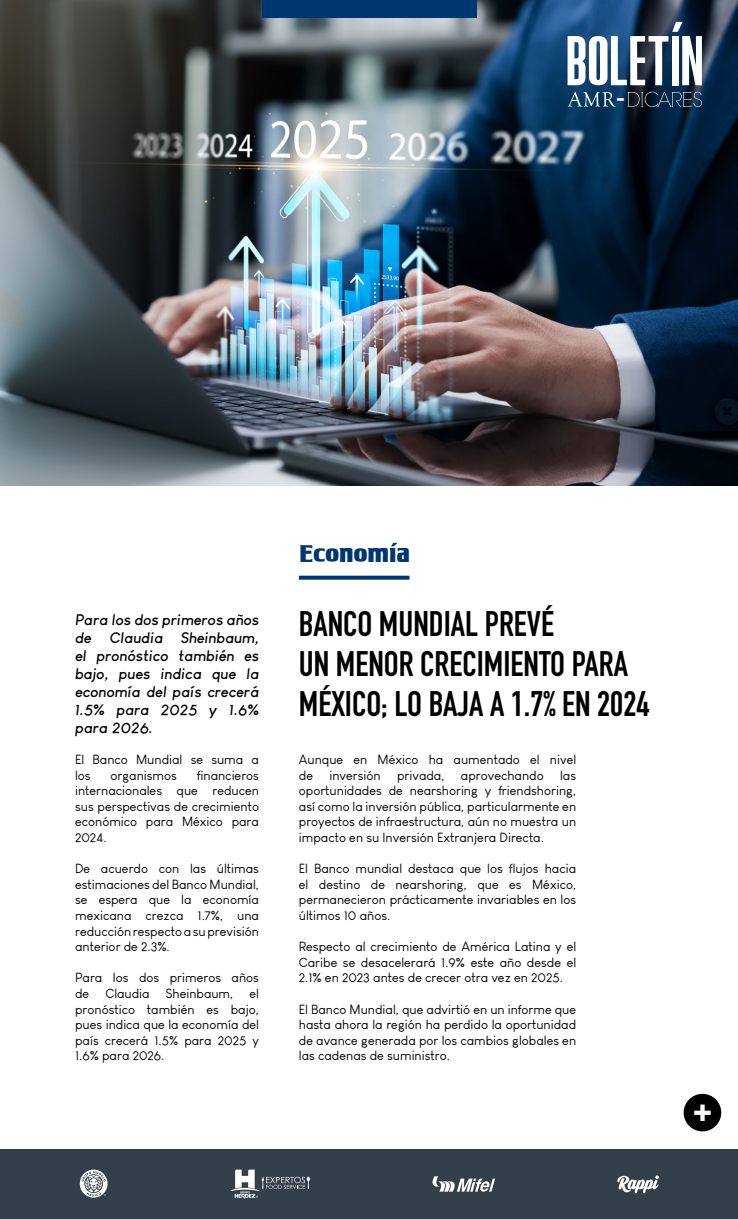
<style>
.page{position:relative;width:738px;height:1219px;background:#fff}
.page>*{position:absolute;margin:0;border:0;box-sizing:border-box;transform-origin:0 0}
.t1{font:55px "Pirrata";color:#fff}
.t2{font:700 35px/40px "DIN Condensed";color:#000}
.t3{font:30px "Tobago Poster";color:#fff}
.t4{font:25px "Tobago Poster";color:#003671}
.t5{font:23.1px "Pirrata";color:#fff}
.t6{font:italic 700 15px/18px "Louis George Cafe";letter-spacing:.01em;color:#000;text-align:justify}
.t7{font:13px/15.6px "Louis George Cafe";color:#000;text-align:justify}
</style>
<div class="page">
<img style="left:0;top:0;width:737px;height:485px">
<div style="left:0;top:1149px;width:737px;height:70px;background:#33404a"></div>
<div style="left:683px;top:1094px;width:37px;height:37px;background:#000;border-radius:50%"></div>
<svg style="left:80px;top:1170px;width:27px;height:28px"></svg>
<svg style="left:617px;top:1175px;width:41px;height:18px"></svg>
<svg style="left:230px;top:1170px;width:79px;height:28px"></svg>
<svg style="left:432px;top:1176px;width:62px;height:16px"></svg>
<svg style="left:298px;top:576px;width:111px;height:4px"></svg>
<div style="left:261px;top:0;width:215px;height:17px;background:#003671"></div>
<svg style="left:567px;top:92px;width:48px;height:15px"></svg>
<svg style="left:627px;top:92px;width:74px;height:15px"></svg>
<svg style="left:671px;top:22px;width:11px;height:10px"></svg>
<h1 class="t1" style="left:565px;top:32px;width:139px">BOLETIN</h1>
<h3 class="t5" style="left:616px;top:86px;width:10px">-</h3>
<p class="t6" style="left:75px;top:610px;width:185px">Para los dos primeros años de Claudia Sheinbaum, el pronóstico también es bajo, pues indica que la economía del país crecerá 1.5% para 2025 y 1.6% para 2026.</p>
<p class="t7" style="left:75px;top:752px;width:185px">El Banco Mundial se suma a los</p>
<p class="t7" style="left:75px;top:767px;width:185px;text-indent:121px">financieros internacionales que reducen sus perspectivas de crecimiento económico para México para 2024.</p>
<p class="t7" style="left:75px;top:861px;width:185px">De acuerdo con las últimas estimaciones del Banco Mundial, se espera que la economía mexicana crezca 1.7%, una reducción respecto a su previsión anterior de 2.3%.</p>
<p class="t7" style="left:75px;top:970px;width:185px">Para los dos primeros años de Claudia Sheinbaum, el pronóstico también es bajo, pues indica que la economía del país crecerá 1.5% para 2025 y 1.6% para 2026.</p>
<p class="t7" style="left:110px;top:767px;width:68px">organismos</p>
<h3 class="t4" style="left:298px;top:538px;width:112px">Economía</h3>
<h2 class="t2" style="left:298px;top:604px;width:352px">BANCO MUNDIAL PREVÉ<br>UN MENOR CRECIMIENTO PARA<br>MÉXICO; LO BAJA A 1.7% EN 2024</h2>
<p class="t7" style="left:298px;top:752px;width:278px">Aunque en México ha aumentado el nivel de</p>
<p class="t7" style="left:298px;top:767px;width:278px;text-indent:261px">las oportunidades de nearshoring y friendshoring, así como la inversión pública, particularmente en proyectos de infraestructura, aún no muestra un impacto en su Inversión Extranjera Directa.</p>
<p class="t7" style="left:298px;top:861px;width:278px">El Banco mundial destaca que los flujos hacia el destino de nearshoring, que es México, permanecieron prácticamente invariables en los últimos 10 años.</p>
<p class="t7" style="left:298px;top:939px;width:278px">Respecto al crecimiento de América Latina y el Caribe se desacelerará 1.9% este año desde el 2.1% en 2023 antes de crecer otra vez en 2025.</p>
<p class="t7" style="left:298px;top:1001px;width:278px">El Banco Mundial, que advirtió en un informe que hasta ahora la región ha perdido la oportunidad de avance generada por los cambios globales en las cadenas de suministro.</p>
<p class="t7" style="left:329px;top:767px;width:53px">inversión</p>
<p class="t7" style="left:397px;top:767px;width:49px">privada,</p>
<p class="t7" style="left:460px;top:767px;width:84px">aprovechando</p>
<h3 class="t3" style="left:691px;top:1092px;width:21px">+</h3>
</div>
